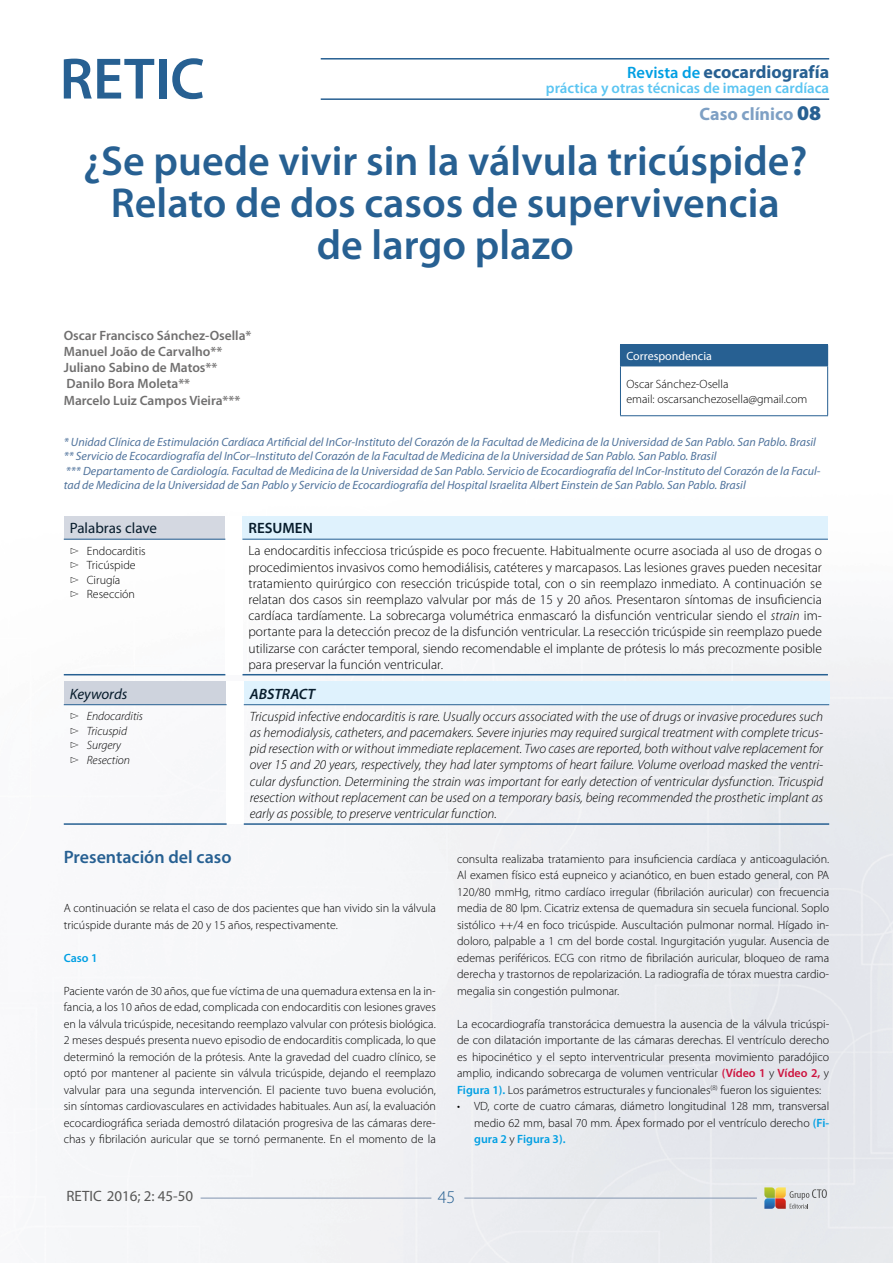
<style>
.page{position:relative;width:893px;height:1263px;background:#fff}
.page>*{position:absolute;margin:0;border:0;box-sizing:border-box;transform-origin:0 0}
.t1{font:600 42px/42px "Myriad Pro";color:#276092;text-align:center}
.t2{font:700 18px "Myriad Pro";color:#276092}
.t3{font:600 18px "Myriad Pro";color:#276092}
.t4{font:700 18px "Myriad Pro";color:#7ea0c4}
.t5{font:300 18px "Myriad Pro";color:#276092}
.t6{font:600 15px "Myriad Pro";color:#5bc5f2}
.t7{font:15px "Myriad Pro";color:#575756}
.t8{font:15px "Myriad Pro";color:#071c2c}
.t9{font:italic 15px "Myriad Pro";color:#071c2c}
.t10{font:italic 600 15px "Myriad Pro";color:#071c2c}
.t11{font:600 15px "Myriad Pro";color:#071c2c}
.t12{font:300 13.5px/16.2px "Myriad Pro";color:#000;text-align:justify}
.t13{font:italic 300 13.5px/16.2px "Myriad Pro";color:#000;text-align:justify}
.t14{font:600 13.5px/16.2px "Myriad Pro";color:#706f6f}
.t15{font:300 12px/16.5px "Myriad Pro";color:#000;text-align:justify}
.t16{font:italic 12px/14.4px "Myriad Pro";color:#50739c}
.t17{font:italic 300 12px/14.4px "Myriad Pro";color:#000}
.t18{font:12px "Myriad Pro";color:#fff}
.t19{font:600 12px "Myriad Pro";color:#009fe3}
.s1{font-weight:600;font-size:16.5px;color:#009fe3}
.s2{font-style:inherit}
.s3{font-weight:900;font-size:21px;color:#276092}
.s4{font-style:italic}
.s5{font-weight:600;color:#cd123e}
.s6{font-weight:600;color:#009fe3}
</style>
<div class="page">
<img style="left:63px;top:58px;width:830px;height:1205px">
<svg style="left:764px;top:1187px;width:63px;height:22px"></svg>
<hr style="left:464px;top:1198px;width:293px;height:1px;background:#8194b0">
<hr style="left:321px;top:58px;width:508px;height:2px;background:#276092">
<hr style="left:321px;top:98px;width:508px;height:2px;background:#276092">
<hr style="left:201px;top:1198px;width:230px;height:1px;background:#8194b0">
<svg style="left:64px;top:59px;width:90px;height:40px"></svg>
<div style="left:159px;top:59px;width:7px;height:40px;background:#276092"></div>
<svg style="left:172px;top:58px;width:31px;height:41px"></svg>
<div style="left:64px;top:516px;width:161px;height:23px;background:#d4d8e1"></div>
<div style="left:225px;top:516px;width:18px;height:159px;background:#fff"></div>
<div style="left:243px;top:516px;width:585px;height:23px;background:#dff2fd"></div>
<hr style="left:243px;top:539px;width:585px;height:1px;background:#276092">
<hr style="left:243px;top:674px;width:585px;height:1px;background:#276092">
<hr style="left:64px;top:539px;width:161px;height:1px;background:#276092">
<hr style="left:64px;top:674px;width:161px;height:1px;background:#276092">
<div style="left:64px;top:681px;width:163px;height:24px;background:#ced3dd"></div>
<div style="left:227px;top:681px;width:17px;height:143px;background:#fff"></div>
<div style="left:244px;top:681px;width:585px;height:24px;background:#dff2fd"></div>
<hr style="left:244px;top:704px;width:585px;height:1px;background:#276092">
<hr style="left:244px;top:823px;width:585px;height:2px;background:#276092">
<hr style="left:64px;top:704px;width:163px;height:1px;background:#276092">
<hr style="left:64px;top:823px;width:163px;height:2px;background:#276092">
<div style="left:620px;top:345px;width:208px;height:21px;background:#276092"></div>
<hr style="left:620px;top:366px;width:208px;height:1px;background:#276092">
<hr style="left:620px;top:366px;width:1px;height:49px;background:#276092">
<hr style="left:827px;top:366px;width:1px;height:49px;background:#276092">
<hr style="left:620px;top:415px;width:208px;height:1px;background:#276092">
<h2 class="t2" style="left:627px;top:60px;width:204px"><span class="s1">Revista de</span> ecocardiografía</h2>
<p class="t6" style="left:546px;top:78px;width:285px">práctica y otras técnicas de imagen cardíaca</p>
<h2 class="t4" style="left:700px;top:102px;width:123px"><span class="s2">C</span>aso clínico <span class="s3">08</span></h2>
<h1 class="t1" style="left:83px;top:139px;width:726px">¿Se puede vivir sin la válvula tricúspide?<br>Relato de dos casos de supervivencia de largo plazo</h1>
<p class="t14" style="left:64px;top:327px;width:189px">Oscar Francisco Sánchez-Osella*<br>Manuel João de Carvalho**<br>Juliano Sabino de Matos**<br>Danilo Bora Moleta**<br>Marcelo Luiz Campos Vieira***</p>
<p class="t16" style="left:64px;top:434px;width:758px">* Unidad Clínica de Estimulación Cardíaca Artificial del InCor-Instituto del Corazón de la Facultad de Medicina de la Universidad de San Pablo. San Pablo. Brasil ** Servicio de Ecocardiografía del InCor–Instituto del Corazón de la Facultad de Medicina de la Universidad de San Pablo. San Pablo. Brasil<br>*** Departamento de Cardiología. Facultad de Medicina de la Universidad de San Pablo. Servicio de Ecocardiografía del InCor-Instituto del Corazón de la Facul&shy;tad de Medicina de la Universidad de San Pablo y Servicio de Ecocardiografía del Hospital Israelita Albert Einstein de San Pablo. San Pablo. Brasil</p>
<p class="t18" style="left:626px;top:348px;width:87px">Correspondencia</p>
<p class="t15" style="left:626px;top:377px;width:182px;line-height:14.4px">Oscar Sánchez-Osella<br>email: oscarsanchezosella@gmail.com</p>
<p class="t8" style="left:70px;top:519px;width:89px">Palabras clave</p>
<p class="t11" style="left:249px;top:519px;width:66px">RESUMEN</p>
<p class="t15" style="left:70px;top:543px;width:77px;line-height:14.4px;text-align:left">▻ Endocarditis ▻ Tricúspide ▻ Cirugía<br>▻ Resección</p>
<p class="t12" style="left:249px;top:543px;width:575px">La endocarditis infecciosa tricúspide es poco frecuente. Habitualmente ocurre asociada al uso de drogas o procedimientos invasivos como hemodiálisis, catéteres y marcapasos. Las lesiones graves pueden necesitar tratamiento quirúrgico con resección tricúspide total, con o sin reemplazo inmediato. A continuación se relatan dos casos sin reemplazo valvular por más de 15 y 20 años. Presentaron síntomas de insuficiencia cardíaca tardíamente. La sobrecarga volumétrica enmascaró la disfunción ventricular siendo el <span class="s4">strain</span> im&shy;portante para la detección precoz de la disfunción ventricular. La resección tricúspide sin reemplazo puede utilizarse con carácter temporal, siendo recomendable el implante de prótesis lo más precozmente posible para preservar la función ventricular.</p>
<p class="t9" style="left:70px;top:684px;width:59px">Keywords</p>
<p class="t10" style="left:250px;top:684px;width:67px">ABSTRACT</p>
<p class="t17" style="left:70px;top:709px;width:75px">▻ Endocarditis ▻ Tricuspid<br>▻ Surgery<br>▻ Resection</p>
<p class="t13" style="left:250px;top:708px;width:575px">Tricuspid infective endocarditis is rare. Usually occurs associated with the use of drugs or invasive procedures such as hemodialysis, catheters, and pacemakers. Severe injuries may required surgical treatment with complete tricus&shy;pid resection with or without immediate replacement. Two cases are reported, both without valve replacement for over 15 and 20 years, respectively, they had later symptoms of heart failure. Volume overload masked the ventri&shy;cular dysfunction. Determining the strain was important for early detection of ventricular dysfunction. Tricuspid resection without replacement can be used on a temporary basis, being recommended the prosthetic implant as early as possible, to preserve ventricular function.</p>
<h2 class="t3" style="left:64px;top:845px;width:169px">Presentación del caso</h2>
<p class="t15" style="left:64px;top:900px;width:374px">A continuación se relata el caso de dos pacientes que han vivido sin la válvula tricúspide durante más de 20 y 15 años, respectivamente.</p>
<p class="t19" style="left:64px;top:950px;width:35px">Caso 1</p>
<p class="t15" style="left:64px;top:982px;width:374px">Paciente varón de 30 años, que fue víctima de una quemadura extensa en la in&shy;fancia, a los 10 años de edad, complicada con endocarditis con lesiones graves en la válvula tricúspide, necesitando reemplazo valvular con prótesis biológica.<br>2 meses después presenta nuevo episodio de endocarditis complicada, lo que determinó la remoción de la prótesis. Ante la gravedad del cuadro clínico, se optó por mantener al paciente sin válvula tricúspide, dejando el reemplazo valvular para una segunda intervención. El paciente tuvo buena evolución, sin síntomas cardiovasculares en actividades habituales. Aun así, la evaluación ecocardiográfica seriada demostró dilatación progresiva de las cámaras dere&shy;chas y fibrilación auricular que se tornó permanente. En el momento de la</p>
<p class="t15" style="left:457px;top:850px;width:374px">consulta realizaba tratamiento para insuficiencia cardíaca y anticoagulación.<br>Al examen físico está eupneico y acianótico, en buen estado general, con PA 120/80 mmHg, ritmo cardíaco irregular (fibrilación auricular) con frecuencia media de 80 lpm. Cicatriz extensa de quemadura sin secuela funcional. Soplo sistólico ++/4 en foco tricúspide. Auscultación pulmonar normal. Hígado in&shy;doloro, palpable a 1 cm del borde costal. Ingurgitación yugular. Ausencia de edemas periféricos. ECG con ritmo de fibrilación auricular, bloqueo de rama derecha y trastornos de repolarización. La radiografía de tórax muestra cardio&shy;megalia sin congestión pulmonar.</p>
<p class="t15" style="left:457px;top:1015px;width:374px">La ecocardiografía transtorácica demuestra la ausencia de la válvula tricúspi&shy;de con dilatación importante de las cámaras derechas. El ventrículo derecho es hipocinético y el septo interventricular presenta movimiento paradójico amplio, indicando sobrecarga de volumen ventricular <span class="s5">(Vídeo 1</span> y <span class="s5">Vídeo 2,</span> y <span class="s6">Figura 1).</span> Los parámetros estructurales y funcionales<sup>(8)</sup> fueron los siguientes:</p>
<p class="t15" style="left:474px;top:1098px;width:357px;text-indent:-17px">• VD, corte de cuatro cámaras, diámetro longitudinal 128 mm, transversal medio 62 mm, basal 70 mm. Ápex formado por el ventrículo derecho <span class="s6">(Fi&shy;gura 2</span> y <span class="s6">Figura 3).</span></p>
<p class="t7" style="left:66px;top:1187px;width:128px">RETIC 2016; 2: 45-50</p>
<h2 class="t5" style="left:438px;top:1186px;width:19px">45</h2>
</div>
